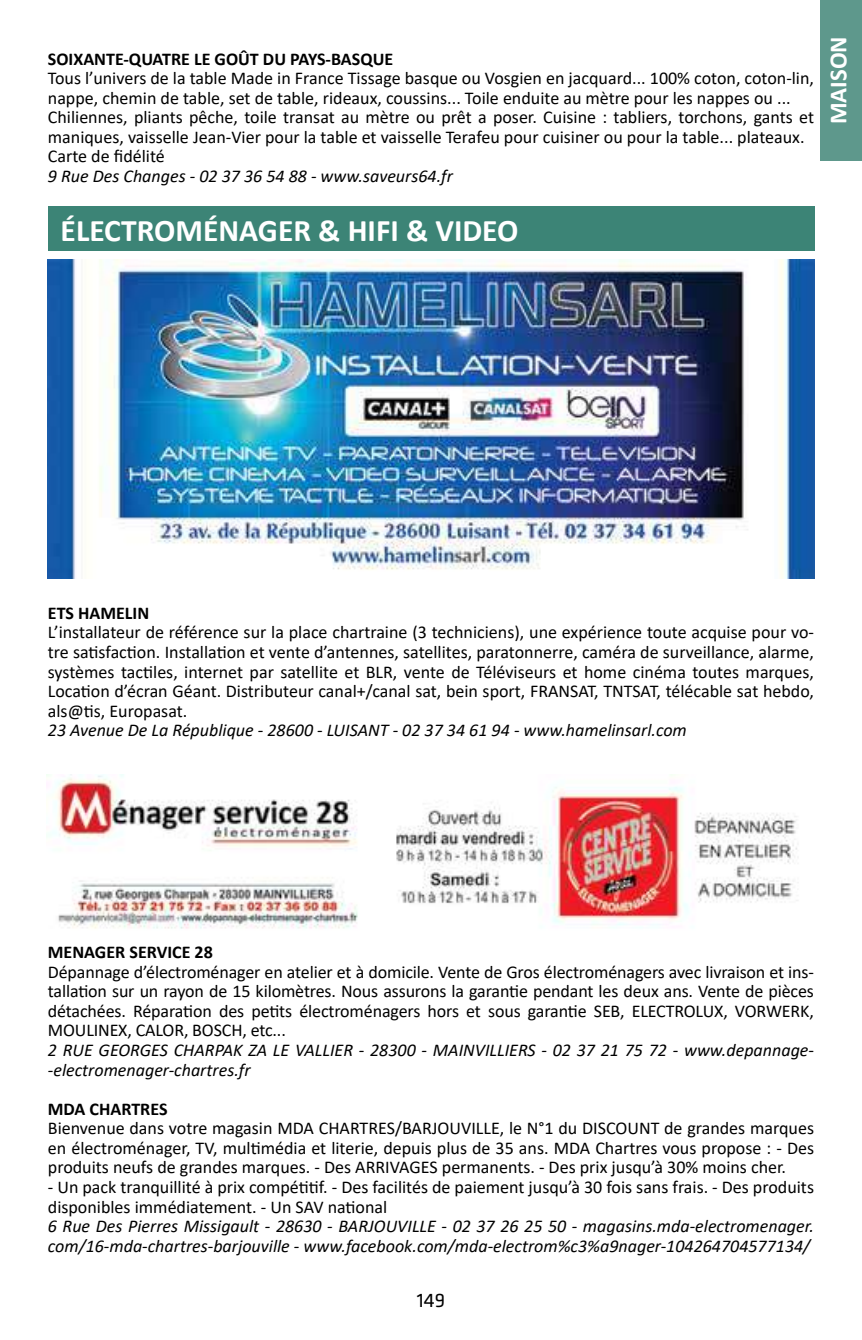
<style>
.page{position:relative;width:862px;height:1340px;background:#fff}
.page>*{position:absolute;margin:0;border:0;box-sizing:border-box;transform-origin:0 0}
.t1{font:700 31.5px "Calibri";color:#fff}
.t2{font:700 24.75px "Calibri";color:#fff}
.t3{font:20.25px "Klavika CH";color:#000}
.t4{font:18px/19.6px "Calibri";color:#000;text-align:justify}
.t5{font:italic 18px/19.6px "Calibri";color:#000}
.t6{font:700 18px "Calibri";color:#000}
</style>
<div class="page">
<div style="left:820px;top:0;width:41px;height:161px;background:#5e988c"></div>
<div style="left:48px;top:206px;width:765px;height:45px;background:#3c8476"></div>
<img style="left:48px;top:259px;width:765px;height:319px">
<img style="left:47px;top:774px;width:751px;height:155px">
<p class="t6" style="left:48px;top:46px;width:347px">SOIXANTE-QUATRE LE GOÛT DU PAYS-BASQUE</p>
<p class="t4" style="left:48px;top:68px;width:767px;text-align:left">Tous l’univers de la table Made in France Tissage basque ou Vosgien en jacquard... 100% coton, coton-lin, nappe, chemin de table, set de table, rideaux, coussins... Toile enduite au mètre pour les nappes ou ...<br>Chiliennes, pliants pêche, toile transat au mètre ou prêt a poser. Cuisine : tabliers, torchons, gants et maniques, vaisselle Jean-Vier pour la table et vaisselle Terafeu pour cuisiner ou pour la table... plateaux.<br>Carte de fidélité</p>
<p class="t5" style="left:48px;top:165px;width:406px">9 Rue Des Changes - 02 37 36 54 88 - www.saveurs64.fr</p>
<h1 class="t1" style="left:61px;top:208px;width:459px">ÉLECTROMÉNAGER &amp; HIFI &amp; VIDEO</h1>
<h2 class="t2" style="left:820px;top:124px;width:89px;rotate:-90deg">MAISON</h2>
<p class="t6" style="left:48px;top:600px;width:103px">ETS HAMELIN</p>
<p class="t4" style="left:48px;top:622px;width:767px">L’installateur de référence sur la place chartraine (3 techniciens), une expérience toute acquise pour vo&shy;tre satisfaction. Installation et vente d’antennes, satellites, paratonnerre, caméra de surveillance, alarme, systèmes tactiles, internet par satellite et BLR, vente de Téléviseurs et home cinéma toutes marques, Location d’écran Géant. Distributeur canal+/canal sat, bein sport, FRANSAT, TNTSAT, télécable sat hebdo, als@tis, Europasat.</p>
<p class="t5" style="left:48px;top:719px;width:640px">23 Avenue De La République - 28600 - LUISANT - 02 37 34 61 94 - www.hamelinsarl.com</p>
<p class="t6" style="left:48px;top:939px;width:166px">MENAGER SERVICE 28</p>
<p class="t4" style="left:48px;top:961px;width:767px">Dépannage d’électroménager en atelier et à domicile. Vente de Gros électroménagers avec livraison et ins&shy;tallation sur un rayon de 15 kilomètres. Nous assurons la garantie pendant les deux ans. Vente de pièces détachées. Réparation des petits électroménagers hors et sous garantie SEB, ELECTROLUX, VORWERK, MOULINEX, CALOR, BOSCH, etc...</p>
<p class="t5" style="left:48px;top:1039px;width:767px">2 RUE GEORGES CHARPAK ZA LE VALLIER - 28300 - MAINVILLIERS - 02 37 21 75 72 - www.depannage--electromenager-chartres.fr</p>
<p class="t6" style="left:48px;top:1096px;width:121px">MDA CHARTRES</p>
<p class="t4" style="left:48px;top:1118px;width:767px">Bienvenue dans votre magasin MDA CHARTRES/BARJOUVILLE, le N°1 du DISCOUNT de grandes marques en électroménager, TV, multimédia et literie, depuis plus de 35 ans. MDA Chartres vous propose : - Des produits neufs de grandes marques. - Des ARRIVAGES permanents. - Des prix jusqu’à 30% moins cher.</p>
<p class="t4" style="left:48px;top:1176px;width:767px">- Un pack tranquillité à prix compétitif. - Des facilités de paiement jusqu’à 30 fois sans frais. - Des produits disponibles immédiatement. - Un SAV national</p>
<p class="t5" style="left:48px;top:1215px;width:767px">6 Rue Des Pierres Missigault - 28630 - BARJOUVILLE - 02 37 26 25 50 - magasins.mda-electromenager. com/16-mda-chartres-barjouville - www.facebook.com/mda-electrom%c3%a9nager-104264704577134/</p>
<p class="t3" style="left:416px;top:1287px;width:30px">149</p>
</div>
